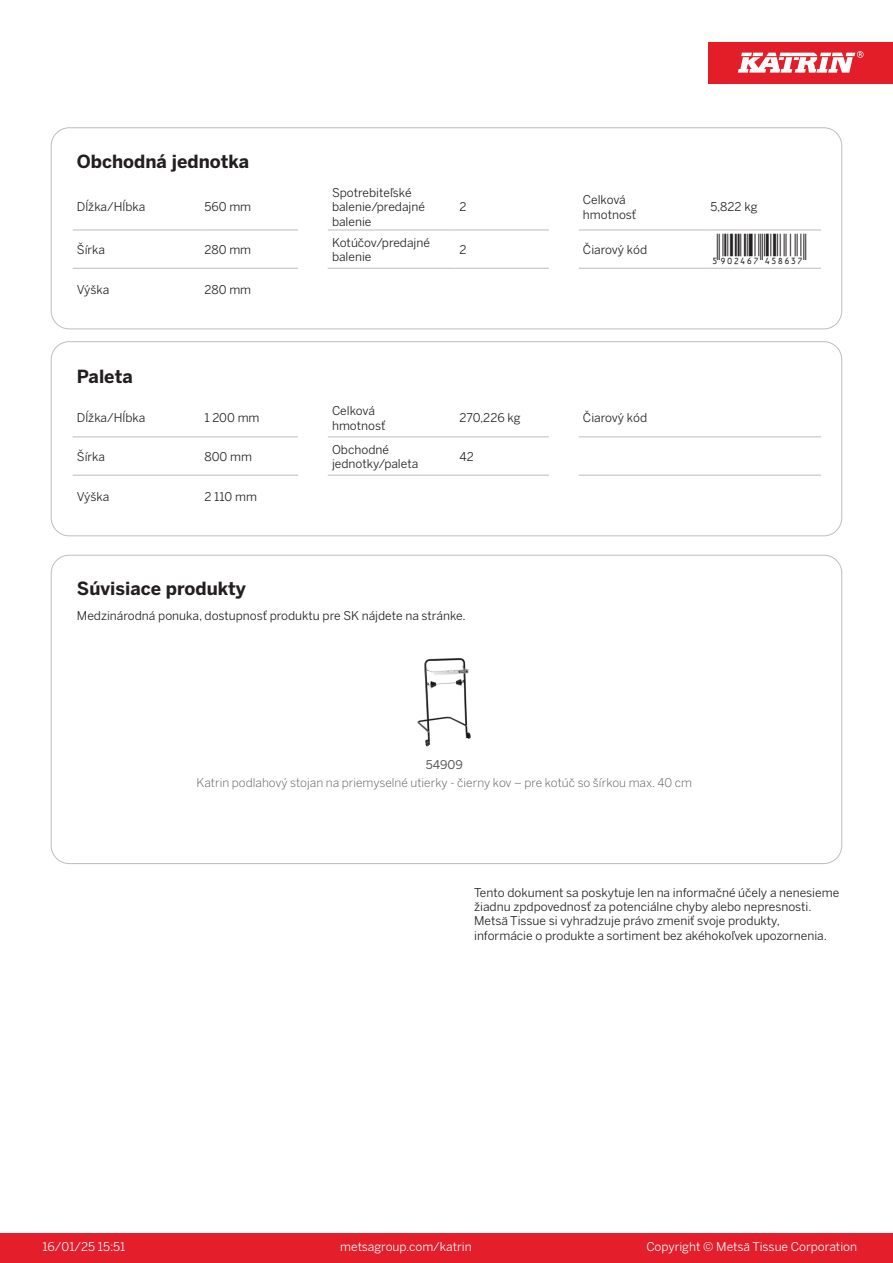
<style>
.page{position:relative;width:893px;height:1263px;background:#fff}
.page>*{position:absolute;margin:0;border:0;box-sizing:border-box;transform-origin:0 0}
.T_EAN{font:30px "Viisas EAN Matala";color:#231f20}
.T_TableHeader{font:700 18px "Benton Sans";color:#231f20}
.T_TableBody{font:12px/14.4px "Benton Sans";color:#231f20}
.Disclaimer{font:12px/14.4px "Benton Sans";color:#231f20}
.T_RelatedName{font:300 12px "Benton Sans";color:#57585a}
.t1{font:12px "Benton Sans";color:#fff}
.T_RelatedCode{font:12px "Benton Sans";color:#57585a}
</style>
<div class="page">
<div style="left:0;top:1233px;width:893px;height:30px;background:#e41e2b"></div>
<div style="left:708px;top:43px;width:185px;height:41px;background:#e31e28"></div>
<svg style="left:738px;top:51px;width:126px;height:22px"></svg>
<hr style="left:73px;top:230px;width:127px;height:1px;background:#bcbdc0">
<hr style="left:200px;top:230px;width:98px;height:1px;background:#bcbdc0">
<hr style="left:328px;top:230px;width:127px;height:1px;background:#bcbdc0">
<hr style="left:455px;top:230px;width:94px;height:1px;background:#bcbdc0">
<hr style="left:579px;top:230px;width:127px;height:1px;background:#bcbdc0">
<hr style="left:706px;top:230px;width:115px;height:1px;background:#bcbdc0">
<hr style="left:73px;top:268px;width:127px;height:1px;background:#bcbdc0">
<hr style="left:200px;top:268px;width:98px;height:1px;background:#bcbdc0">
<hr style="left:328px;top:268px;width:127px;height:1px;background:#bcbdc0">
<hr style="left:455px;top:268px;width:94px;height:1px;background:#bcbdc0">
<hr style="left:579px;top:268px;width:127px;height:1px;background:#bcbdc0">
<hr style="left:706px;top:268px;width:115px;height:1px;background:#bcbdc0">
<div style="left:51px;top:128px;width:791px;height:201px;border:1px solid #bcbdc0;border-radius:18px"></div>
<hr style="left:73px;top:437px;width:127px;height:1px;background:#bcbdc0">
<hr style="left:200px;top:437px;width:98px;height:1px;background:#bcbdc0">
<hr style="left:328px;top:437px;width:127px;height:1px;background:#bcbdc0">
<hr style="left:455px;top:437px;width:94px;height:1px;background:#bcbdc0">
<hr style="left:579px;top:437px;width:127px;height:1px;background:#bcbdc0">
<hr style="left:706px;top:437px;width:115px;height:1px;background:#bcbdc0">
<hr style="left:73px;top:475px;width:127px;height:1px;background:#bcbdc0">
<hr style="left:200px;top:475px;width:98px;height:1px;background:#bcbdc0">
<hr style="left:328px;top:475px;width:127px;height:1px;background:#bcbdc0">
<hr style="left:455px;top:475px;width:94px;height:1px;background:#bcbdc0">
<hr style="left:579px;top:475px;width:127px;height:1px;background:#bcbdc0">
<hr style="left:706px;top:475px;width:115px;height:1px;background:#bcbdc0">
<div style="left:51px;top:341px;width:791px;height:195px;border:1px solid #bcbdc0;border-radius:18px"></div>
<img style="left:417px;top:658px;width:54px;height:89px">
<p class="T_TableHeader" style="left:77px;top:150px;width:174px">Obchodná jednotka</p>
<p class="T_TableBody" style="left:77px;top:200px;width:70px">Dĺžka/Hĺbka</p>
<p class="T_TableBody" style="left:204px;top:200px;width:48px">560 mm</p>
<p class="T_TableBody" style="left:332px;top:185px;width:94px">Spotrebiteľské balenie/predajné balenie</p>
<p class="T_TableBody" style="left:460px;top:200px;width:9px">2</p>
<p class="T_TableBody" style="left:583px;top:193px;width:44px">Celková</p>
<p class="T_TableBody" style="left:583px;top:207px;width:55px">hmotnosť</p>
<p class="T_TableBody" style="left:710px;top:200px;width:48px">5,822 kg</p>
<p class="T_TableBody" style="left:77px;top:242px;width:30px">Šírka</p>
<p class="T_TableBody" style="left:204px;top:242px;width:48px">280 mm</p>
<p class="T_TableBody" style="left:332px;top:235px;width:99px">Kotúčov/predajné balenie</p>
<p class="T_TableBody" style="left:460px;top:242px;width:9px">2</p>
<p class="T_TableBody" style="left:583px;top:242px;width:66px">Čiarový kód</p>
<p class="T_EAN" style="left:710px;top:234px;width:97px">*5902467458637*</p>
<p class="T_TableBody" style="left:77px;top:283px;width:34px">Výška</p>
<p class="T_TableBody" style="left:204px;top:283px;width:48px">280 mm</p>
<p class="T_TableHeader" style="left:77px;top:365px;width:57px">Paleta</p>
<p class="T_TableBody" style="left:77px;top:411px;width:70px">Dĺžka/Hĺbka</p>
<p class="T_TableBody" style="left:204px;top:411px;width:57px">1 200 mm</p>
<p class="T_TableBody" style="left:77px;top:449px;width:30px">Šírka</p>
<p class="T_TableBody" style="left:204px;top:449px;width:49px">800 mm</p>
<p class="T_TableBody" style="left:77px;top:490px;width:34px">Výška</p>
<p class="T_TableBody" style="left:204px;top:490px;width:54px">2 110 mm</p>
<p class="T_TableBody" style="left:332px;top:404px;width:44px">Celková</p>
<p class="T_TableBody" style="left:332px;top:418px;width:55px">hmotnosť</p>
<p class="T_TableBody" style="left:332px;top:442px;width:58px">Obchodné</p>
<p class="T_TableBody" style="left:332px;top:456px;width:88px">jednotky/paleta</p>
<p class="T_TableBody" style="left:460px;top:411px;width:62px">270,226 kg</p>
<p class="T_TableBody" style="left:583px;top:411px;width:66px">Čiarový kód</p>
<p class="T_TableBody" style="left:460px;top:449px;width:16px">42</p>
<p class="T_TableHeader" style="left:77px;top:577px;width:171px">Súvisiace produkty</p>
<p class="T_TableBody" style="left:77px;top:608px;width:390px">Medzinárodná ponuka, dostupnosť produktu pre SK nájdete na stránke.</p>
<p class="T_RelatedCode" style="left:426px;top:757px;width:39px">54909</p>
<p class="T_RelatedName" style="left:197px;top:775px;width:497px">Katrin podlahový stojan na priemyselné utierky - čierny kov – pre kotúč so šírkou max. 40 cm</p>
<p class="Disclaimer" style="left:474px;top:885px;width:367px">Tento dokument sa poskytuje len na informačné účely a nenesieme žiadnu zpdpovednosť za potenciálne chyby alebo nepresnosti.<br>Metsä Tissue si vyhradzuje právo zmeniť svoje produkty, informácie o produkte a sortiment bez akéhokoľvek upozornenia.</p>
<p class="t1" style="left:43px;top:1239px;width:84px">16/01/25 15:51</p>
<p class="t1" style="left:340px;top:1239px;width:133px">metsagroup.com/katrin</p>
<p class="t1" style="left:646px;top:1239px;width:212px">Copyright © Metsä Tissue Corporation</p>
</div>
